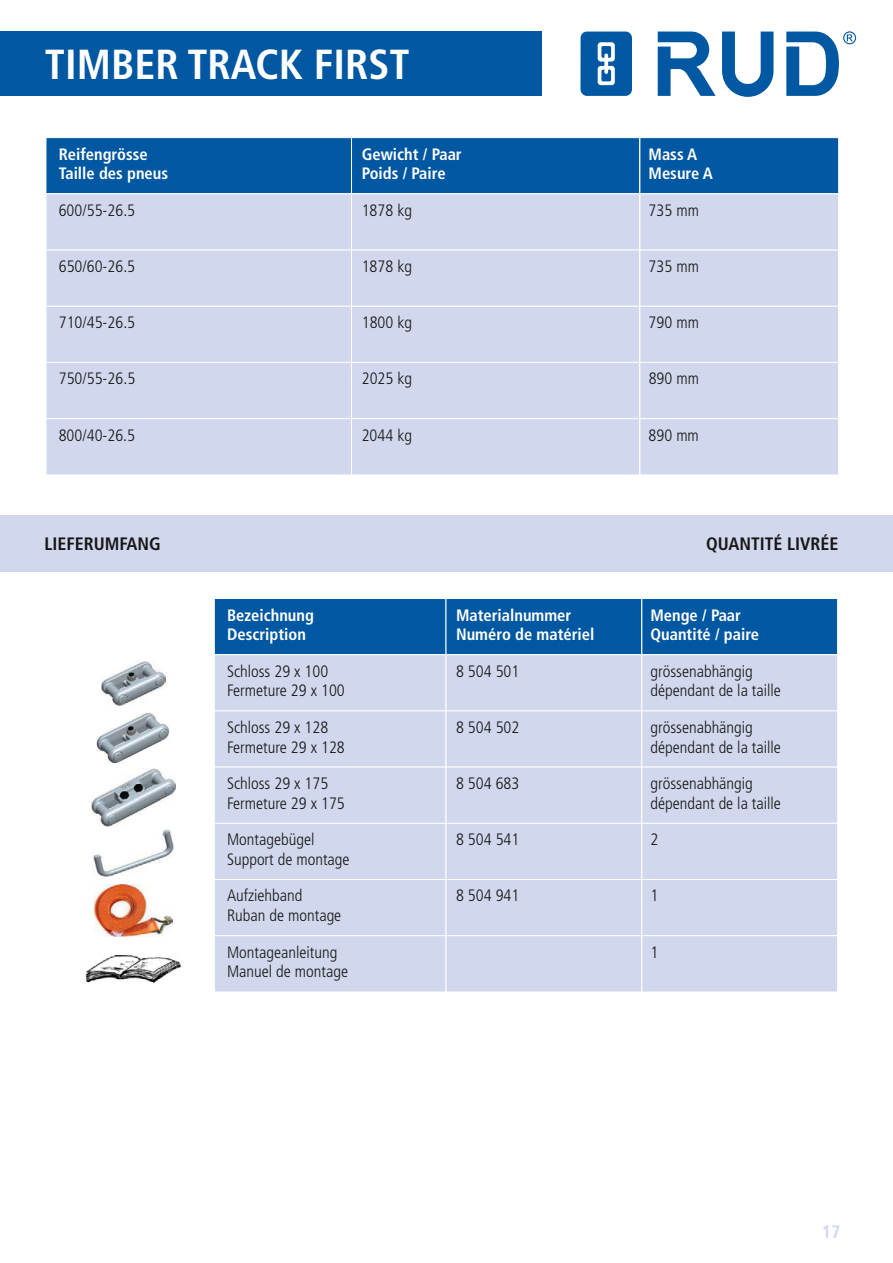
<style>
.page{position:relative;width:893px;height:1263px;background:#fff}
.page>*{position:absolute;margin:0;border:0;box-sizing:border-box;transform-origin:0 0}
.t1{font:700 condensed 42px "Frutiger LT Std";color:#fff}
.t2{font:700 condensed 18px "Frutiger LT Std";color:#181716}
.t3{font:700 condensed 18px "Frutiger LT Std";color:#d1d8ee}
.t4{font:300 condensed 16.5px/19.8px "Frutiger LT Std";color:#181716}
.t5{font:700 condensed 16.5px/19.8px "Frutiger LT Std";color:#fff}
</style>
<div class="page">
<img style="left:94px;top:884px;width:78px;height:52px">
<img style="left:97px;top:713px;width:73px;height:50px">
<img style="left:101px;top:662px;width:64px;height:43px">
<img style="left:91px;top:768px;width:84px;height:58px">
<img style="left:92px;top:829px;width:82px;height:47px">
<img style="left:85px;top:955px;width:96px;height:29px">
<div style="left:0;top:31px;width:542px;height:65px;background:#0057a2"></div>
<svg style="left:658px;top:32px;width:58px;height:64px"></svg>
<svg style="left:722px;top:32px;width:51px;height:65px"></svg>
<svg style="left:786px;top:31px;width:70px;height:65px"></svg>
<svg style="left:580px;top:32px;width:52px;height:64px"></svg>
<div style="left:214px;top:598px;width:232px;height:57px;background:#0057a2;border:1px solid #fff"></div>
<div style="left:214px;top:654px;width:232px;height:57px;background:#d1d8ee;border:1px solid #fff"></div>
<div style="left:214px;top:710px;width:232px;height:58px;background:#d1d8ee;border:1px solid #fff"></div>
<div style="left:214px;top:767px;width:232px;height:57px;background:#d1d8ee;border:1px solid #fff"></div>
<div style="left:214px;top:823px;width:232px;height:57px;background:#d1d8ee;border:1px solid #fff"></div>
<div style="left:446px;top:598px;width:196px;height:57px;background:#0057a2;border:1px solid #fff"></div>
<div style="left:446px;top:654px;width:196px;height:57px;background:#d1d8ee;border:1px solid #fff"></div>
<div style="left:446px;top:710px;width:196px;height:58px;background:#d1d8ee;border:1px solid #fff"></div>
<div style="left:446px;top:767px;width:196px;height:57px;background:#d1d8ee;border:1px solid #fff"></div>
<div style="left:446px;top:823px;width:196px;height:57px;background:#d1d8ee;border:1px solid #fff"></div>
<div style="left:641px;top:598px;width:197px;height:57px;background:#0057a2;border:1px solid #fff"></div>
<div style="left:641px;top:654px;width:197px;height:57px;background:#d1d8ee;border:1px solid #fff"></div>
<div style="left:641px;top:710px;width:197px;height:58px;background:#d1d8ee;border:1px solid #fff"></div>
<div style="left:641px;top:767px;width:197px;height:57px;background:#d1d8ee;border:1px solid #fff"></div>
<div style="left:641px;top:823px;width:197px;height:57px;background:#d1d8ee;border:1px solid #fff"></div>
<div style="left:214px;top:879px;width:232px;height:57px;background:#d1d8ee;border:1px solid #fff"></div>
<div style="left:214px;top:935px;width:232px;height:57px;background:#d1d8ee;border:1px solid #fff"></div>
<div style="left:446px;top:879px;width:196px;height:57px;background:#d1d8ee;border:1px solid #fff"></div>
<div style="left:446px;top:935px;width:196px;height:57px;background:#d1d8ee;border:1px solid #fff"></div>
<div style="left:641px;top:879px;width:197px;height:57px;background:#d1d8ee;border:1px solid #fff"></div>
<div style="left:641px;top:935px;width:197px;height:57px;background:#d1d8ee;border:1px solid #fff"></div>
<div style="left:46px;top:137px;width:306px;height:57px;background:#0057a2;border:1px solid #fff"></div>
<div style="left:46px;top:193px;width:306px;height:58px;background:#d1d8ee;border:1px solid #fff"></div>
<div style="left:46px;top:250px;width:306px;height:57px;background:#d1d8ee;border:1px solid #fff"></div>
<div style="left:46px;top:306px;width:306px;height:57px;background:#d1d8ee;border:1px solid #fff"></div>
<div style="left:46px;top:362px;width:306px;height:57px;background:#d1d8ee;border:1px solid #fff"></div>
<div style="left:351px;top:137px;width:289px;height:57px;background:#0057a2;border:1px solid #fff"></div>
<div style="left:351px;top:193px;width:289px;height:58px;background:#d1d8ee;border:1px solid #fff"></div>
<div style="left:351px;top:250px;width:289px;height:57px;background:#d1d8ee;border:1px solid #fff"></div>
<div style="left:351px;top:306px;width:289px;height:57px;background:#d1d8ee;border:1px solid #fff"></div>
<div style="left:351px;top:362px;width:289px;height:57px;background:#d1d8ee;border:1px solid #fff"></div>
<div style="left:639px;top:137px;width:200px;height:57px;background:#0057a2;border:1px solid #fff"></div>
<div style="left:639px;top:193px;width:200px;height:58px;background:#d1d8ee;border:1px solid #fff"></div>
<div style="left:639px;top:250px;width:200px;height:57px;background:#d1d8ee;border:1px solid #fff"></div>
<div style="left:639px;top:306px;width:200px;height:57px;background:#d1d8ee;border:1px solid #fff"></div>
<div style="left:639px;top:362px;width:200px;height:57px;background:#d1d8ee;border:1px solid #fff"></div>
<div style="left:46px;top:418px;width:306px;height:57px;background:#d1d8ee;border:1px solid #fff"></div>
<div style="left:351px;top:418px;width:289px;height:57px;background:#d1d8ee;border:1px solid #fff"></div>
<div style="left:639px;top:418px;width:200px;height:57px;background:#d1d8ee;border:1px solid #fff"></div>
<div style="left:0;top:516px;width:893px;height:56px;background:#d1d8ee"></div>
<h1 class="t1" style="left:45px;top:39px;width:366px">TIMBER TRACK FIRST</h1>
<p class="t5" style="left:59px;top:144px;width:111px">Reifengrösse<br>Taille des pneus</p>
<p class="t5" style="left:362px;top:144px;width:101px">Gewicht / Paar<br>Poids / Paire</p>
<p class="t5" style="left:649px;top:144px;width:66px">Mass A<br>Mesure A</p>
<p class="t4" style="left:59px;top:200px;width:78px">600/55-26.5</p>
<p class="t4" style="left:362px;top:200px;width:52px">1878 kg</p>
<p class="t4" style="left:649px;top:200px;width:52px">735 mm</p>
<p class="t4" style="left:362px;top:257px;width:52px">1878 kg</p>
<p class="t4" style="left:59px;top:257px;width:78px">650/60-26.5</p>
<p class="t4" style="left:649px;top:257px;width:52px">735 mm</p>
<p class="t4" style="left:59px;top:313px;width:78px">710/45-26.5</p>
<p class="t4" style="left:362px;top:313px;width:52px">1800 kg</p>
<p class="t4" style="left:649px;top:313px;width:52px">790 mm</p>
<p class="t4" style="left:59px;top:369px;width:78px">750/55-26.5</p>
<p class="t4" style="left:362px;top:369px;width:52px">2025 kg</p>
<p class="t4" style="left:649px;top:369px;width:52px">890 mm</p>
<p class="t4" style="left:59px;top:425px;width:78px">800/40-26.5</p>
<p class="t4" style="left:362px;top:425px;width:52px">2044 kg</p>
<p class="t4" style="left:649px;top:425px;width:52px">890 mm</p>
<p class="t2" style="left:44px;top:533px;width:118px">LIEFERUMFANG</p>
<p class="t2" style="left:706px;top:533px;width:134px">QUANTITÉ LIVRÉE</p>
<p class="t5" style="left:227px;top:605px;width:88px">Bezeichnung<br>Description</p>
<p class="t5" style="left:456px;top:605px;width:140px">Materialnummer<br>Numéro de matériel</p>
<p class="t5" style="left:650px;top:605px;width:110px">Menge / Paar<br>Quantité / paire</p>
<p class="t4" style="left:227px;top:661px;width:119px">Schloss 29 x 100<br>Fermeture 29 x 100</p>
<p class="t4" style="left:456px;top:661px;width:65px">8 504 501</p>
<p class="t4" style="left:456px;top:717px;width:65px">8 504 502</p>
<p class="t4" style="left:650px;top:661px;width:132px">grössenabhängig dépendant de la taille</p>
<p class="t4" style="left:227px;top:717px;width:119px">Schloss 29 x 128<br>Fermeture 29 x 128</p>
<p class="t4" style="left:650px;top:717px;width:132px">grössenabhängig dépendant de la taille</p>
<p class="t4" style="left:227px;top:774px;width:119px">Schloss 29 x 175<br>Fermeture 29 x 175</p>
<p class="t4" style="left:456px;top:774px;width:65px">8 504 683</p>
<p class="t4" style="left:650px;top:774px;width:132px">grössenabhängig dépendant de la taille</p>
<p class="t4" style="left:227px;top:830px;width:124px">Montagebügel<br>Support de montage</p>
<p class="t4" style="left:456px;top:830px;width:65px">8 504 541</p>
<p class="t4" style="left:650px;top:830px;width:9px">2</p>
<p class="t4" style="left:227px;top:886px;width:116px">Aufziehband<br>Ruban de montage</p>
<p class="t4" style="left:456px;top:886px;width:65px">8 504 941</p>
<p class="t4" style="left:650px;top:886px;width:9px">1</p>
<p class="t4" style="left:227px;top:942px;width:122px">Montageanleitung<br>Manuel de montage</p>
<p class="t4" style="left:650px;top:942px;width:9px">1</p>
<p class="t3" style="left:822px;top:1221px;width:20px">17</p>
</div>
